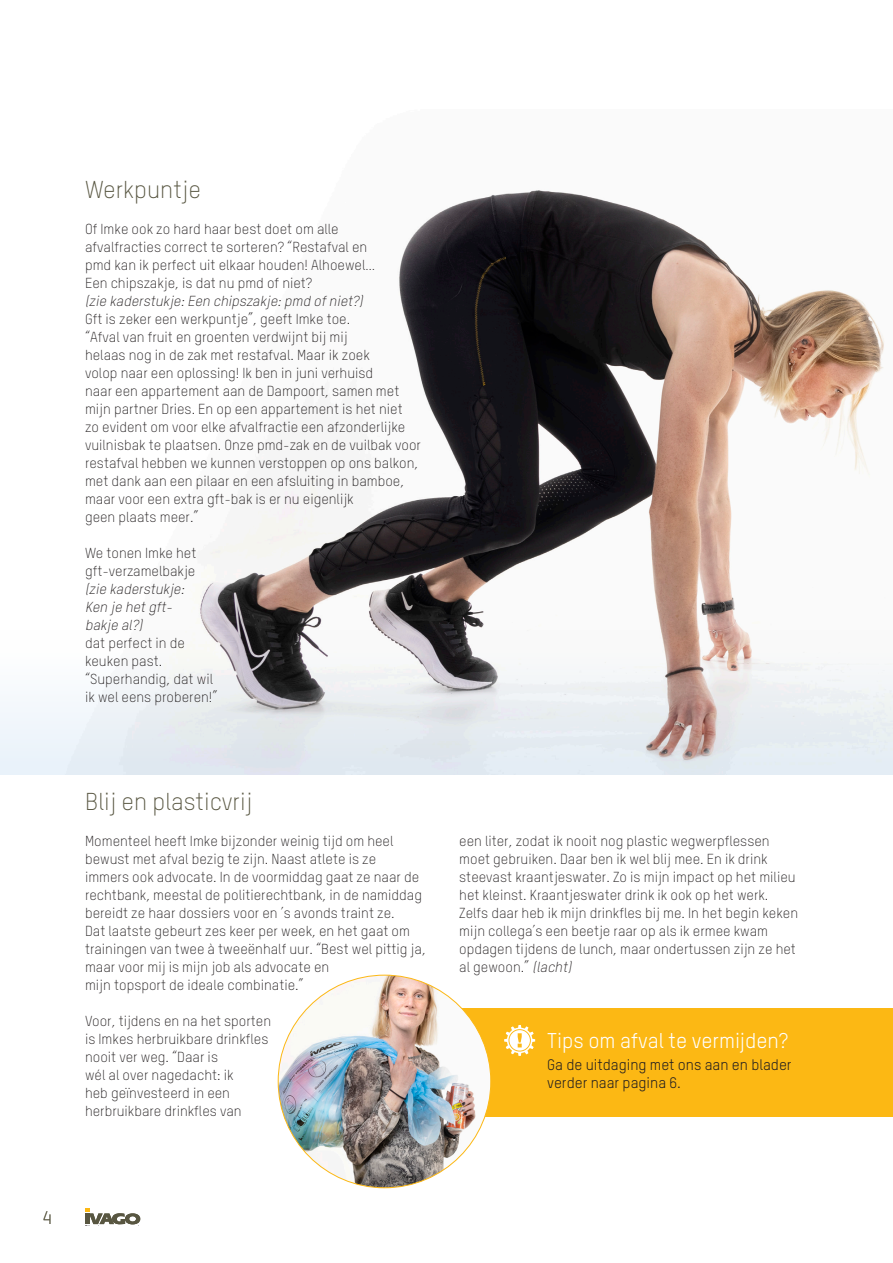
<style>
.page{position:relative;width:893px;height:1263px;background:#fff}
.page>*{position:absolute;margin:0;border:0;box-sizing:border-box;transform-origin:0 0}
.t1{font:300 24px "TSTAR";color:#585641}
.calendarium_datum{font:21px "TSTAR";color:#fff}
.t2{font:300 18px "TSTAR";color:#585641}
.calendarium_datum-2{font:15px/18px "TSTAR";color:#231f20}
.calendarium_datum-3{font:300 14.25px/18px "TSTAR";color:#231f20}
.calendarium_datum-4{font:italic 300 14.25px/18px "TSTAR";color:#231f20}
.s1{font-style:italic}
</style>
<div class="page">
<div style="left:459px;top:1008px;width:434px;height:108px;background:#fcb814"></div>
<svg style="left:85px;top:1208px;width:55px;height:16px"></svg>
<svg style="left:504px;top:1025px;width:31px;height:31px"></svg>
<img style="left:278px;top:975px;width:213px;height:213px;border-radius:106px">
<img style="left:6px;top:190px;width:887px;height:584px">
<p class="t1" style="left:85px;top:175px;width:117px">Werkpuntje</p>
<p class="calendarium_datum-3" style="left:85px;top:220px;width:338px">Of Imke ook zo hard haar best doet om alle<br>afvalfracties correct te sorteren? “Restafval en<br>pmd kan ik perfect uit elkaar houden! Alhoewel…<br>Een chipszakje, is dat nu pmd of niet?<br><span class="s1">(zie kaderstukje:Een chipszakje:pmd ofniet?)<br></span>Gft is zeker een werkpuntje”, geeft Imke toe.<br>“Afval van fruit en groenten verdwijnt bij mij<br>helaas nog in de zak met restafval. Maar ik zoek<br>volop naar een oplossing! Ik ben in juni verhuisd<br>naar een appartement aan de Dampoort, samen met mijn partner Dries. En op een appartement is het niet<br>zo evident om voor elke afvalfractie een afzonderlijke vuilnisbak te plaatsen. Onze pmd-zak en de vuilbak voor restafval hebben we kunnen verstoppen op ons balkon, met dank aan een pilaar en een afsluiting in bamboe, maar voor een extra gft-bak is er nu eigenlijk<br>geen plaats meer.”</p>
<p class="calendarium_datum-3" style="left:85px;top:544px;width:113px">We tonen Imke het gft-verzamelbakje</p>
<p class="calendarium_datum-4" style="left:85px;top:580px;width:104px">(zie kaderstukje:<br>Ken je hetgft&shy;bakje al?)</p>
<p class="calendarium_datum-3" style="left:85px;top:634px;width:101px">dat perfect in de keuken past.</p>
<p class="calendarium_datum-3" style="left:85px;top:670px;width:134px">“Superhandig, dat wil ik wel eens proberen!”</p>
<p class="t1" style="left:85px;top:787px;width:169px">Blij en plasticvrij</p>
<p class="calendarium_datum-3" style="left:85px;top:832px;width:342px">Momenteel heeft Imke bijzonder weinig tijd om heel bewust met afval bezig te zijn. Naast atlete is ze<br>immers ook advocate. In de voormiddag gaat ze naar de rechtbank, meestal de politierechtbank, in de namiddag bereidt ze haar dossiers voor en ’s avonds traint ze.<br>Dat laatste gebeurt zes keer per week, en het gaat om trainingen van twee à tweeënhalf uur. “Best wel pittig ja, maar voor mij is mijn job als advocate en<br>mijn topsport de ideale combinatie.”</p>
<p class="calendarium_datum-3" style="left:85px;top:1012px;width:188px">Voor, tijdens en na het sporten is Imkes herbruikbare drinkfles nooit ver weg. “Daar is<br>wél al over nagedacht: ik<br>heb geïnvesteerd in een herbruikbare drinkfles van</p>
<p class="calendarium_datum-3" style="left:459px;top:832px;width:340px">een liter, zodat ik nooit nog plastic wegwerpflessen moet gebruiken. Daar ben ik wel blij mee. En ik drink steevast kraantjeswater. Zo is mijn impact op het milieu het kleinst. Kraantjeswater drink ik ook op het werk.<br>Zelfs daar heb ik mijn drinkfles bij me. In het begin keken mijn collega’s een beetje raar op als ik ermee kwam opdagen tijdens de lunch, maar ondertussen zijn ze het al gewoon.” <span class="s1">(lacht)</span></p>
<p class="calendarium_datum" style="left:547px;top:1027px;width:243px">Tips om afval te vermijden?</p>
<p class="calendarium_datum-2" style="left:547px;top:1055px;width:246px">Ga de uitdaging met ons aan en blader verder naar pagina 6.</p>
<p class="t2" style="left:43px;top:1207px;width:11px">4</p>
</div>
